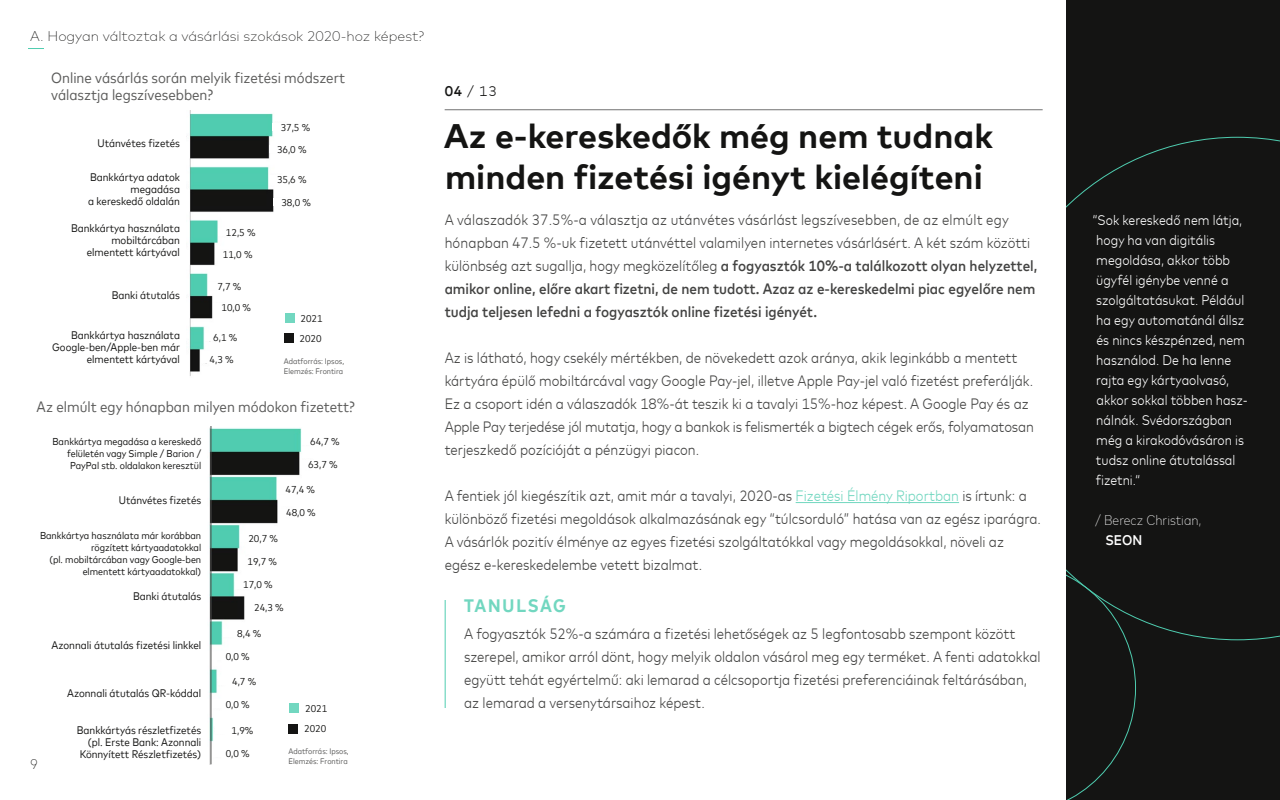
<style>
.page{position:relative;width:1280px;height:800px;background:#fff}
.page>*{position:absolute;margin:0;border:0;box-sizing:border-box;transform-origin:0 0}
.t1{font:700 34px/40.8px "Mark Offc For MC";color:#141413}
.t2{font:700 18px "Mark For MC Nrw";letter-spacing:.095em;color:#72d7c0}
.t3{font:300 15px/23px "Mark For MC Nrw";color:#434342}
.t4{font:15px/17px "Mark For MC Nrw";color:#5b5b5a}
.t5{font:300 14px/20px "Mark For MC Nrw";color:#fff}
.t6{font:200 14px "Mark Offc For MC";color:#141413}
.t7{font:300 expanded 14px "Mark For MC Nrw";color:#fff}
.t8{font:300 14px "Mark Offc For MC";color:#141413}
.t9{font:500 14px "Mark For MC Nrw";color:#fff}
.t10{font:300 expanded 14px "Mark For MC Nrw";color:#141413}
.t11{font:11px/12px "Mark For MC Nrw";color:#141413;text-align:right}
.t12{font:10px/12px "Mark For MC Nrw";color:#141413}
.t13{font:8px/10px "Mark For MC Nrw";color:#5b5b5a}
.s1{font-weight:500}
.s2{color:#72d7c0}
</style>
<div class="page">
<svg style="left:28px;top:48px;width:16px;height:1px"></svg>
<img style="left:209px;top:427px;width:93px;height:337px">
<hr style="left:796px;top:502px;width:163px;height:1px;background:#72d7c0">
<hr style="left:445px;top:600px;width:1px;height:108px;background:#4fcdb0">
<hr style="left:445px;top:110px;width:598px;height:1px;background:#727271">
<div style="left:1067px;top:0;width:213px;height:800px;background:#141413"></div>
<svg style="left:1067px;top:137px;width:213px;height:503px"></svg>
<svg style="left:1067px;top:562px;width:69px;height:238px"></svg>
<img style="left:189px;top:111px;width:85px;height:265px">
<div style="left:273px;top:123px;width:37px;height:8px;background:#fff"></div>
<div style="left:269px;top:145px;width:38px;height:8px;background:#fff"></div>
<div style="left:269px;top:175px;width:38px;height:8px;background:#fff"></div>
<div style="left:273px;top:198px;width:38px;height:8px;background:#fff"></div>
<div style="left:218px;top:228px;width:38px;height:8px;background:#fff"></div>
<div style="left:215px;top:250px;width:38px;height:8px;background:#fff"></div>
<div style="left:209px;top:282px;width:32px;height:8px;background:#fff"></div>
<div style="left:213px;top:303px;width:38px;height:8px;background:#fff"></div>
<div style="left:205px;top:334px;width:32px;height:7px;background:#fff"></div>
<div style="left:201px;top:355px;width:33px;height:8px;background:#fff"></div>
<div style="left:277px;top:486px;width:38px;height:7px;background:#fff"></div>
<div style="left:240px;top:534px;width:38px;height:8px;background:#fff"></div>
<div style="left:235px;top:581px;width:38px;height:7px;background:#fff"></div>
<div style="left:223px;top:629px;width:38px;height:8px;background:#fff"></div>
<div style="left:218px;top:677px;width:38px;height:8px;background:#fff"></div>
<div style="left:216px;top:726px;width:37px;height:8px;background:#fff"></div>
<div style="left:300px;top:460px;width:38px;height:8px;background:#fff"></div>
<div style="left:278px;top:509px;width:38px;height:7px;background:#fff"></div>
<div style="left:239px;top:557px;width:38px;height:8px;background:#fff"></div>
<div style="left:246px;top:604px;width:38px;height:7px;background:#fff"></div>
<div style="left:212px;top:652px;width:38px;height:8px;background:#fff"></div>
<div style="left:212px;top:700px;width:38px;height:8px;background:#fff"></div>
<div style="left:212px;top:749px;width:38px;height:8px;background:#fff"></div>
<div style="left:285px;top:313px;width:10px;height:10px;background:#72d7c0"></div>
<div style="left:284px;top:333px;width:10px;height:10px;background:#141413"></div>
<div style="left:289px;top:703px;width:10px;height:10px;background:#72d7c0"></div>
<div style="left:288px;top:724px;width:10px;height:10px;background:#141413"></div>
<hr style="left:211px;top:426px;width:1px;height:338px;background:#4f4f4e">
<p class="t6" style="left:30px;top:26px;width:396px">A. Hogyan változtak a vásárlási szokások 2020-hoz képest?</p>
<p class="t4" style="left:51px;top:68px;width:296px">Online vásárlás során melyik fizetési módszert választja legszívesebben?</p>
<p class="t11" style="left:98px;top:136px;width:84px">Utánvétes fizetés</p>
<p class="t11" style="left:88px;top:170px;width:93px">Bankkártya adatok megadása<br>a kereskedő oldalán</p>
<p class="t11" style="left:71px;top:221px;width:110px">Bankkártya használata mobiltárcában elmentett kártyával</p>
<p class="t11" style="left:112px;top:288px;width:70px">Banki átutalás</p>
<p class="t11" style="left:52px;top:329px;width:129px">Bankkártya használata<br>Google-ben/Apple-ben már elmentett kártyával</p>
<p class="t12" style="left:226px;top:226px;width:31px">12,5 %</p>
<p class="t12" style="left:223px;top:248px;width:31px">11,0 %</p>
<p class="t12" style="left:222px;top:275px;width:31px;line-height:21.4px;text-indent:-4px">7,7 %<br>10,0 %</p>
<p class="t12" style="left:210px;top:326px;width:29px;line-height:21.6px;text-align:center">6,1 %<br>4,3 %</p>
<p class="t12" style="left:277px;top:116px;width:35px;line-height:21.7px;text-align:center">37,5 %<br>36,0 %</p>
<p class="t12" style="left:277px;top:173px;width:31px">35,6 %</p>
<p class="t12" style="left:281px;top:196px;width:31px">38,0 %</p>
<p class="t12" style="left:300px;top:308px;width:25px;line-height:20.4px">2021<br>2020</p>
<p class="t13" style="left:284px;top:356px;width:62px">Adatforrás: Ipsos,<br>Elemzés: Frontira</p>
<p class="t4" style="left:37px;top:397px;width:320px">Az elmúlt egy hónapban milyen módokon fizetett?</p>
<p class="t12" style="left:53px;top:434px;width:150px;text-align:right">Bankkártya megadása a kereskedő felületén vagy Simple / Barion /<br>PayPal stb. oldalakon keresztül</p>
<p class="t11" style="left:119px;top:493px;width:84px">Utánvétes fizetés</p>
<p class="t12" style="left:40px;top:529px;width:163px;text-align:right">Bankkártya használata már korábban rögzített kártyaadatokkal<br>(pl. mobiltárcában vagy Google-ben elmentett kártyaadatokkal)</p>
<p class="t11" style="left:133px;top:589px;width:70px">Banki átutalás</p>
<p class="t11" style="left:52px;top:638px;width:151px">Azonnali átutalás fizetési linkkel</p>
<p class="t10" style="left:30px;top:754px;width:9px">9</p>
<p class="t11" style="left:67px;top:687px;width:136px">Azonnali átutalás QR-kóddal</p>
<p class="t11" style="left:77px;top:723px;width:126px">Bankkártyás részletfizetés (pl. Erste Bank: Azonnali<br>Könnyített Részletfizetés)</p>
<p class="t12" style="left:310px;top:435px;width:31px">64,7 %</p>
<p class="t12" style="left:308px;top:458px;width:31px">63,7 %</p>
<p class="t12" style="left:286px;top:483px;width:31px">47,4 %</p>
<p class="t12" style="left:286px;top:506px;width:31px">48,0 %</p>
<p class="t12" style="left:248px;top:531px;width:31px">20,7 %</p>
<p class="t12" style="left:243px;top:578px;width:31px">17,0 %</p>
<p class="t12" style="left:248px;top:554px;width:31px">19,7 %</p>
<p class="t12" style="left:254px;top:601px;width:31px">24,3 %</p>
<p class="t12" style="left:237px;top:627px;width:26px">8,4 %</p>
<p class="t12" style="left:226px;top:650px;width:26px">0,0 %</p>
<p class="t12" style="left:232px;top:675px;width:26px">4,7 %</p>
<p class="t12" style="left:226px;top:698px;width:26px">0,0 %</p>
<p class="t12" style="left:232px;top:724px;width:23px">1,9%</p>
<p class="t12" style="left:226px;top:747px;width:26px">0,0 %</p>
<p class="t12" style="left:304px;top:698px;width:25px;line-height:20.4px">2021<br>2020</p>
<p class="t13" style="left:288px;top:746px;width:62px">Adatforrás: Ipsos,<br>Elemzés: Frontira</p>
<p class="t8" style="left:445px;top:81px;width:54px"><span class="s1">04</span> / 13</p>
<h1 class="t1" style="left:444px;top:113px;width:551px">Az e-kereskedők még nem tudnak minden fizetési igényt kielégíteni</h1>
<p class="t3" style="left:445px;top:207px;width:594px">A válaszadók 37.5%-a választja az utánvétes vásárlást legszívesebben, de az elmúlt egy hónapban 47.5 %-uk fizetett utánvéttel valamilyen internetes vásárlásért. A két szám közötti különbség azt sugallja, hogy megközelítőleg <span class="s1">a fogyasztók 10%-a találkozott olyan helyzettel, amikor online, előre akart fizetni, de nem tudott. Azaz az e-kereskedelmi piac egyelőre nem tudja teljesen lefedni a fogyasztók online fizetési igényét.</span></p>
<p class="t3" style="left:445px;top:345px;width:591px">Az is látható, hogy csekély mértékben, de növekedett azok aránya, akik leginkább a mentett kártyára épülő mobiltárcával vagy Google Pay-jel, illetve Apple Pay-jel való fizetést preferálják.<br>Ez a csoport idén a válaszadók 18%-át teszik ki a tavalyi 15%-hoz képest. A Google Pay és az Apple Pay terjedése jól mutatja, hogy a bankok is felismerték a bigtech cégek erős, folyamatosan terjeszkedő pozícióját a pénzügyi piacon.</p>
<p class="t3" style="left:445px;top:483px;width:598px">A fentiek jól kiegészítik azt, amit már a tavalyi, 2020-as <span class="s2">Fizetési Élmény Riportban</span> is írtunk: a különböző fizetési megoldások alkalmazásának egy “túlcsorduló” hatása van az egész iparágra.<br>A vásárlók pozitív élménye az egyes fizetési szolgáltatókkal vagy megoldásokkal, növeli az egész e-kereskedelembe vetett bizalmat.</p>
<p class="t2" style="left:464px;top:592px;width:103px">TANULSÁG</p>
<p class="t3" style="left:464px;top:621px;width:578px">A fogyasztók 52%-a számára a fizetési lehetőségek az 5 legfontosabb szempont között szerepel, amikor arról dönt, hogy melyik oldalon vásárol meg egy terméket. A fenti adatokkal együtt tehát egyértelmű: aki lemarad a célcsoportja fizetési preferenciáinak feltárásában, az lemarad a versenytársaihoz képest.</p>
<p class="t5" style="left:1093px;top:209px;width:157px">“Sok kereskedő nem látja, hogy ha van digitális megoldása, akkor több ügyfél igénybe venné a szolgáltatásukat. Például ha egy automatánál állsz és nincs készpénzed, nem használod. De ha lenne rajta egy kártyaolvasó, akkor sokkal többen hasz&shy;nálnák. Svédországban még a kirakodóvásáron is tudsz online átutalással fizetni.“</p>
<p class="t7" style="left:1095px;top:510px;width:108px">/ Berecz Christian,</p>
<p class="t9" style="left:1105px;top:530px;width:38px">SEON</p>
</div>
